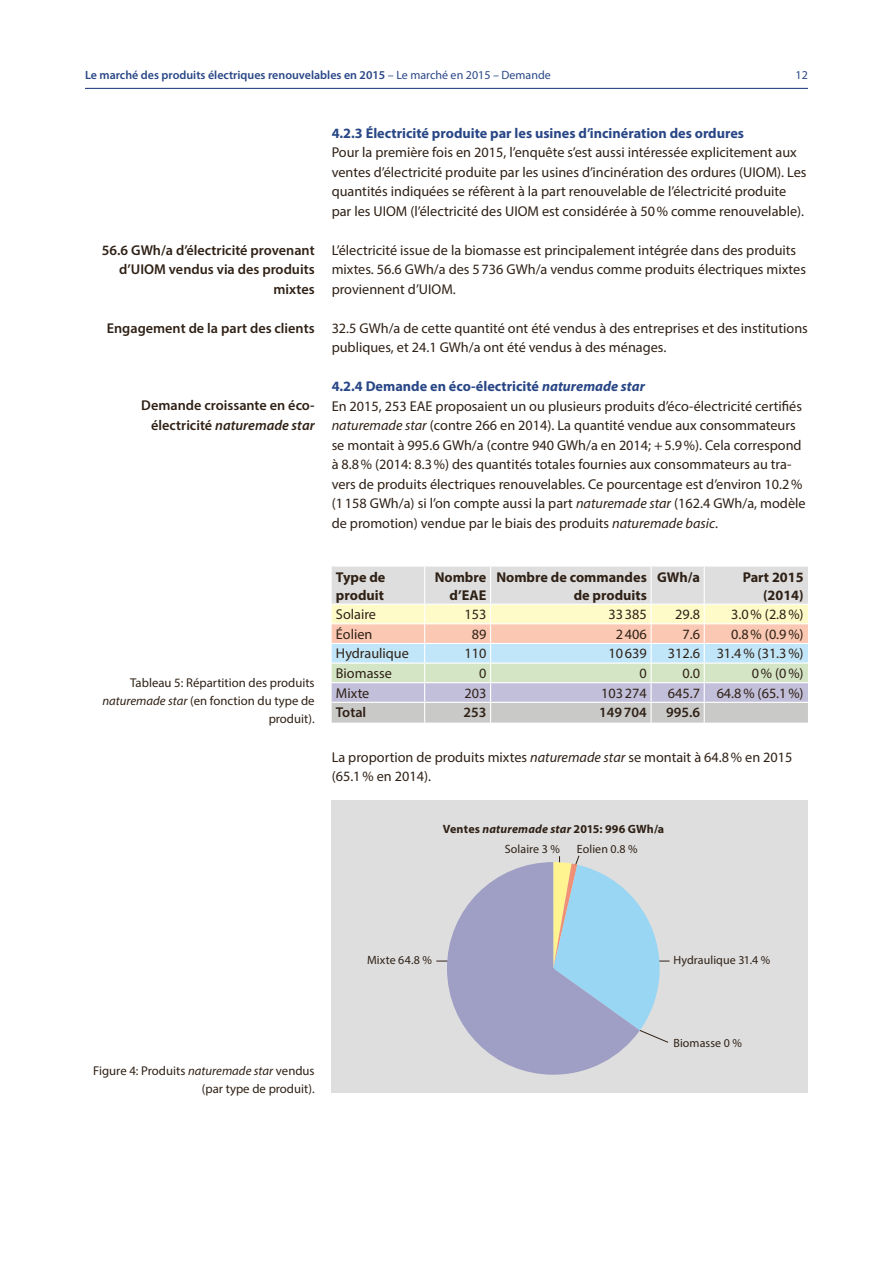
<style>
.page{position:relative;width:893px;height:1263px;background:#fff}
.page>*{position:absolute;margin:0;border:0;box-sizing:border-box;transform-origin:0 0}
.t1{font:14.25px/19.5px "Myriad Pro";color:#2f2116}
.t2{font:600 14.25px/19.5px "Myriad Pro";color:#2f2116;text-align:right}
.t3{font:700 14.25px/18px "Myriad Pro";color:#2f2116;text-align:right}
.t4{font:700 14.25px "Myriad Pro";color:#294786}
.t5{font:12.75px/18px "Myriad Pro";color:#2f2116;text-align:right}
.t6{font:600 12px "Myriad Pro";color:#294786}
.t7{font:12px "Myriad Pro";letter-spacing:.01em;color:#2f2116}
.t8{font:700 12px "Myriad Pro";letter-spacing:.01em;color:#2f2116}
.t9{font:12px "Myriad Pro";color:#294786}
.s1{font-weight:400}
.s2{font-style:italic}
.s3{font-weight:700;color:#294786}
.s4{font-weight:700;font-style:italic;color:#294786}
</style>
<div class="page">
<hr style="left:85px;top:88px;width:723px;height:1px;background:#294786">
<svg style="left:332px;top:567px;width:476px;height:156px;background:#dcdcd5"></svg>
<div style="left:332px;top:801px;width:476px;height:292px;background:#dedede"></div>
<svg style="left:436px;top:855px;width:233px;height:220px"></svg>
<p class="t6" style="left:85px;top:67px;width:467px">Le marché des produits électriques renouvelables en 2015 <span class="s1">– Le marché en 2015 – Demande</span></p>
<p class="t9" style="left:796px;top:68px;width:14px">12</p>
<p class="t2" style="left:102px;top:240px;width:214px">56.6 GWh/a d’électricité provenant d’UIOM vendus via des produits mixtes</p>
<p class="t2" style="left:107px;top:318px;width:209px">Engagement de la part des clients</p>
<p class="t2" style="left:141px;top:396px;width:175px">Demande croissante en éco&shy;électricité <span class="s2">naturemade star</span></p>
<p class="t5" style="left:102px;top:673px;width:214px">Tableau 5: Répartition des produits <span class="s2">naturemade star</span> (en fonction du type de produit).</p>
<p class="t4" style="left:332px;top:123px;width:414px">4.2.3 Électricité produite par les usines d’incinération des ordures</p>
<p class="t1" style="left:332px;top:142px;width:476px">Pour la première fois en 2015, l’enquête s’est aussi intéressée explicitement aux ventes d’électricité produite par les usines d’incinération des ordures (UIOM). Les quantités indiquées se réfèrent à la part renouvelable de l’électricité produite par les UIOM (l’électricité des UIOM est considérée à 50% comme renouvelable).</p>
<p class="t1" style="left:332px;top:240px;width:476px">L’électricité issue de la biomasse est principalement intégrée dans des produits mixtes. 56.6 GWh/a des 5736 GWh/a vendus comme produits électriques mixtes proviennent d’UIOM.</p>
<p class="t1" style="left:332px;top:318px;width:478px">32.5 GWh/a de cette quantité ont été vendus à des entreprises et des institutions publiques, et 24.1 GWh/a ont été vendus à des ménages.</p>
<p class="t1" style="left:332px;top:376px;width:475px"><span class="s3">4.2.4 Demande en éco-électricité</span> <span class="s4">naturemade star<br></span>En 2015, 253 EAE proposaient un ou plusieurs produits d’éco-électricité certifiés <span class="s2">naturemade star</span> (contre 266 en 2014). La quantité vendue aux consommateurs se montait à 995.6 GWh/a (contre 940 GWh/a en 2014; +5.9%). Cela correspond à 8.8% (2014: 8.3%) des quantités totales fournies aux consommateurs au tra&shy;vers de produits électriques renouvelables. Ce pourcentage est d’environ 10.2% (1158 GWh/a) si l’on compte aussi la part <span class="s2">naturemade star</span> (162.4 GWh/a, modèle de promotion) vendue par le biais des produits <span class="s2">naturemade basic</span>.</p>
<p class="t3" style="left:336px;top:567px;width:51px;text-align:left">Type de produit</p>
<p class="t3" style="left:435px;top:567px;width:53px">Nombre d’EAE</p>
<p class="t3" style="left:496px;top:567px;width:152px">Nombre de commandes de produits</p>
<p class="t3" style="left:657px;top:567px;width:44px">GWh/a</p>
<p class="t3" style="left:743px;top:567px;width:63px">Part 2015 (2014)</p>
<p class="t1" style="left:336px;top:604px;width:42px">Solaire</p>
<p class="t1" style="left:464px;top:604px;width:23px">153</p>
<p class="t1" style="left:608px;top:604px;width:40px">33385</p>
<p class="t1" style="left:675px;top:604px;width:26px">29.8</p>
<p class="t1" style="left:731px;top:604px;width:74px">3.0% (2.8%)</p>
<p class="t1" style="left:336px;top:624px;width:38px">Éolien</p>
<p class="t1" style="left:472px;top:624px;width:16px">89</p>
<p class="t1" style="left:616px;top:624px;width:33px">2406</p>
<p class="t1" style="left:682px;top:624px;width:19px">7.6</p>
<p class="t1" style="left:731px;top:624px;width:74px">0.8% (0.9%)</p>
<p class="t1" style="left:336px;top:644px;width:75px">Hydraulique</p>
<p class="t1" style="left:464px;top:644px;width:23px">110</p>
<p class="t1" style="left:608px;top:644px;width:40px">10639</p>
<p class="t1" style="left:668px;top:644px;width:137px">312.6 31.4% (31.3%)</p>
<p class="t1" style="left:336px;top:663px;width:58px">Biomasse</p>
<p class="t1" style="left:479px;top:663px;width:9px">0</p>
<p class="t1" style="left:639px;top:663px;width:9px">0</p>
<p class="t1" style="left:682px;top:663px;width:19px">0.0</p>
<p class="t1" style="left:752px;top:663px;width:53px">0% (0%)</p>
<p class="t1" style="left:336px;top:683px;width:35px">Mixte</p>
<p class="t1" style="left:464px;top:683px;width:23px">203</p>
<p class="t1" style="left:601px;top:683px;width:47px">103274</p>
<p class="t1" style="left:668px;top:683px;width:137px">645.7 64.8% (65.1%)</p>
<p class="t2" style="left:336px;top:702px;width:32px">Total</p>
<p class="t2" style="left:463px;top:702px;width:24px">253</p>
<p class="t2" style="left:599px;top:702px;width:49px">149704</p>
<p class="t2" style="left:666px;top:702px;width:35px">995.6</p>
<p class="t1" style="left:332px;top:747px;width:462px">La proportion de produits mixtes <span class="s2">naturemade star</span> se montait à 64.8% en 2015 (65.1% en 2014).</p>
<p class="t8" style="left:443px;top:821px;width:223px">Ventes <span class="s2">naturemade star</span> 2015: 996 GWh/a</p>
<p class="t7" style="left:505px;top:841px;width:57px">Solaire 3 %</p>
<p class="t7" style="left:577px;top:841px;width:62px">Eolien 0.8 %</p>
<p class="t5" style="left:93px;top:1062px;width:223px">Figure 4: Produits <span class="s2">naturemade star</span> vendus (par type de produit).</p>
<p class="t7" style="left:367px;top:953px;width:66px">Mixte 64.8 %</p>
<p class="t7" style="left:673px;top:953px;width:99px">Hydraulique 31.4 %</p>
<p class="t7" style="left:673px;top:1036px;width:70px">Biomasse 0 %</p>
</div>
